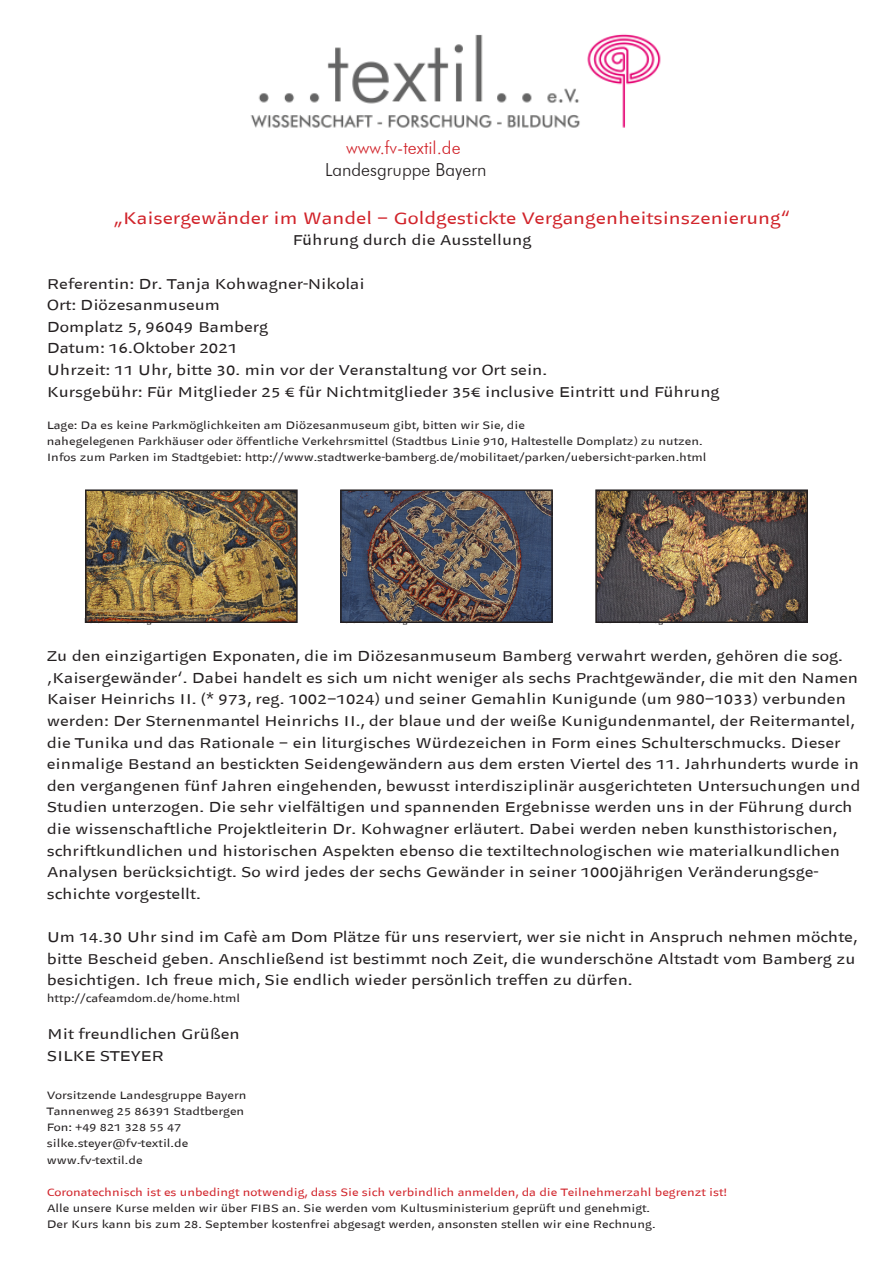
<style>
.page{position:relative;width:893px;height:1263px;background:#fff}
.page>*{position:absolute;margin:0;border:0;box-sizing:border-box;transform-origin:0 0}
.t1{font:21px "Complex Sans Normal";color:#d1232a}
.t2{font:18px/21.6px "Complex Sans Normal";color:#231f20}
.t3{font:300 18px "Futura BT";color:#231f20}
.t4{font:300 18px "Futura BT";color:#d1232a}
.t5{font:13.5px "Complex Sans Normal";color:#231f20}
.t6{font:13.5px "Complex Sans Normal";color:#d1232a}
</style>
<div class="page">
<img style="left:250px;top:34px;width:411px;height:94px">
<img style="left:343px;top:492px;width:207px;height:128px">
<div style="left:340px;top:489px;width:213px;height:134px;border:2px solid #231f20"></div>
<img style="left:598px;top:492px;width:207px;height:128px">
<div style="left:595px;top:489px;width:213px;height:134px;border:2px solid #231f20"></div>
<img style="left:88px;top:492px;width:207px;height:128px">
<div style="left:85px;top:489px;width:213px;height:134px;border:2px solid #231f20"></div>
<p class="t4" style="left:346px;top:137px;width:116px">www.fv-textil.de</p>
<p class="t3" style="left:325px;top:158px;width:163px">Landesgruppe Bayern</p>
<p class="t1" style="left:113px;top:207px;width:678px">„Kaisergewänder im Wandel – Goldgestickte Vergangenheitsinszenierung“</p>
<p class="t2" style="left:293px;top:230px;width:240px">Führung durch die Ausstellung</p>
<p class="t2" style="left:47px;top:273px;width:319px">Referentin: Dr. Tanja Kohwagner-Nikolai</p>
<p class="t2" style="left:47px;top:294px;width:175px">Ort: Diözesanmuseum</p>
<p class="t2" style="left:47px;top:316px;width:223px">Domplatz 5, 96049 Bamberg</p>
<p class="t2" style="left:47px;top:338px;width:192px">Datum: 16.Oktober 2021</p>
<p class="t2" style="left:47px;top:359px;width:502px">Uhrzeit: 11 Uhr, bitte 30. min vor der Veranstaltung vor Ort sein.</p>
<p class="t2" style="left:47px;top:381px;width:674px">Kursgebühr: Für Mitglieder 25 € für Nichtmitglieder 35€ inclusive Eintritt und Führung</p>
<p class="t5" style="left:47px;top:418px;width:480px">Lage: Da es keine Parkmöglichkeiten am Diözesanmuseum gibt, bitten wir Sie, die</p>
<p class="t5" style="left:47px;top:434px;width:657px">nahegelegenen Parkhäuser oder öffentliche Verkehrsmittel (Stadtbus Linie 910, Haltestelle Domplatz) zu nutzen.</p>
<p class="t5" style="left:47px;top:450px;width:661px">Infos zum Parken im Stadtgebiet: http://www.stadtwerke-bamberg.de/mobilitaet/parken/uebersicht-parken.html</p>
<p class="t2" style="left:47px;top:645px;width:798px">Zu den einzigartigen Exponaten, die im Diözesanmuseum Bamberg verwahrt werden, gehören die sog.</p>
<p class="t2" style="left:47px;top:667px;width:813px">‚Kaisergewänder‘. Dabei handelt es sich um nicht weniger als sechs Prachtgewänder, die mit den Namen</p>
<p class="t2" style="left:47px;top:689px;width:801px">Kaiser Heinrichs II. (* 973, reg. 1002–1024) und seiner Gemahlin Kunigunde (um 980–1033) verbunden</p>
<p class="t2" style="left:47px;top:710px;width:815px">werden: Der Sternenmantel Heinrichs II., der blaue und der weiße Kunigundenmantel, der Reitermantel, die Tunika und das Rationale – ein liturgisches Würdezeichen in Form eines Schulterschmucks. Dieser einmalige Bestand an bestickten Seidengewändern aus dem ersten Viertel des 11. Jahrhunderts wurde in den vergangenen fünf Jahren eingehenden, bewusst interdisziplinär ausgerichteten Untersuchungen und Studien unterzogen. Die sehr vielfältigen und spannenden Ergebnisse werden uns in der Führung durch die wissenschaftliche Projektleiterin Dr. Kohwagner erläutert. Dabei werden neben kunsthistorischen, schriftkundlichen und historischen Aspekten ebenso die textiltechnologischen wie materialkundlichen Analysen berücksichtigt. So wird jedes der sechs Gewänder in seiner 1000jährigen Veränderungsge&shy;schichte vorgestellt.</p>
<p class="t2" style="left:47px;top:926px;width:812px;text-align:justify">Um 14.30 Uhr sind im Cafè am Dom Plätze für uns reserviert, wer sie nicht in Anspruch nehmen möchte, bitte Bescheid geben. Anschließend ist bestimmt noch Zeit, die wunderschöne Altstadt vom Bamberg zu besichtigen. Ich freue mich, Sie endlich wieder persönlich treffen zu dürfen.</p>
<p class="t5" style="left:47px;top:990px;width:195px">http://cafeamdom.de/home.html</p>
<p class="t2" style="left:47px;top:1023px;width:195px">Mit freundlichen Grüßen</p>
<p class="t2" style="left:47px;top:1045px;width:119px">SILKE STEYER</p>
<p class="t5" style="left:47px;top:1088px;width:201px">Vorsitzende Landesgruppe Bayern</p>
<p class="t5" style="left:47px;top:1104px;width:199px">Tannenweg 25 86391 Stadtbergen</p>
<p class="t5" style="left:47px;top:1120px;width:136px">Fon: +49 821 328 55 47</p>
<p class="t5" style="left:47px;top:1136px;width:143px">silke.steyer@fv-textil.de</p>
<p class="t5" style="left:47px;top:1152px;width:97px">www.fv-textil.de</p>
<p class="t6" style="left:47px;top:1185px;width:682px">Coronatechnisch ist es unbedingt notwendig, dass Sie sich verbindlich anmelden, da die Teilnehmerzahl begrenzt ist!</p>
<p class="t5" style="left:47px;top:1201px;width:605px">Alle unsere Kurse melden wir über FIBS an. Sie werden vom Kultusministerium geprüft und genehmigt.</p>
<p class="t5" style="left:47px;top:1217px;width:610px">Der Kurs kann bis zum 28. September kostenfrei abgesagt werden, ansonsten stellen wir eine Rechnung.</p>
</div>
